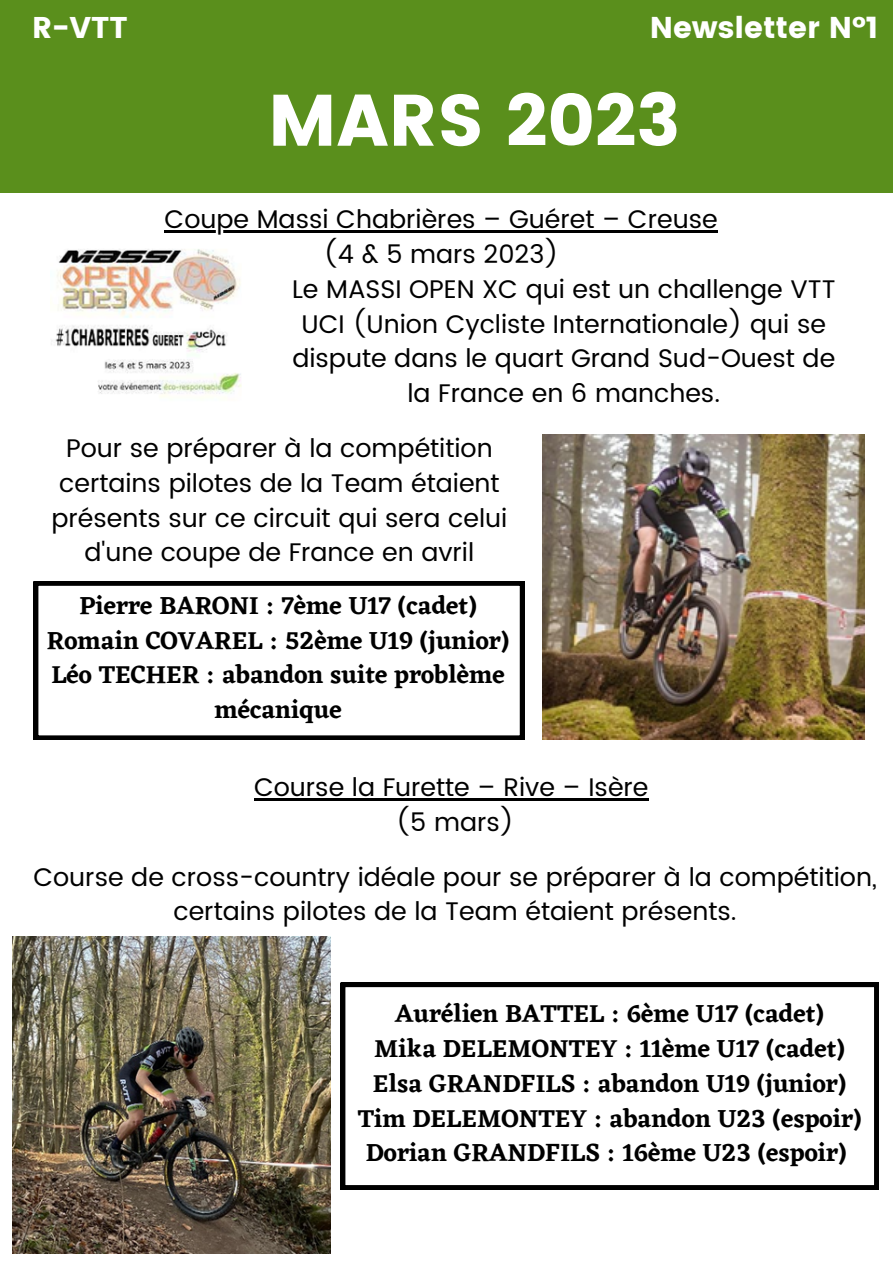
<style>
.page{position:relative;width:893px;height:1264px;background:#fff}
.page>*{position:absolute;margin:0;border:0;box-sizing:border-box;transform-origin:0 0}
.t1{font:72.75px "Poppins";color:#fff}
.t2{font:30px "Poppins";color:#fff}
.t3{font:25.5px/34.8px "Poppins";color:#000;text-align:center}
.t4{font:600 25.5px/34.8px "Eczar";color:#000;text-align:center}
</style>
<div class="page">
<div style="left:0;top:0;width:892px;height:193px;background:#5a8f1c"></div>
<img style="left:51px;top:249px;width:190px;height:148px">
<img style="left:542px;top:434px;width:322px;height:305px">
<img style="left:13px;top:936px;width:317px;height:317px">
<svg style="left:341px;top:982px;width:537px;height:207px"></svg>
<svg style="left:34px;top:581px;width:490px;height:159px"></svg>
<hr style="left:254px;top:798px;width:394px;height:2px;background:#000">
<hr style="left:164px;top:230px;width:553px;height:2px;background:#000">
<p class="t2" style="left:32px;top:10px;width:97px">R-VTT</p>
<p class="t2" style="left:649px;top:10px;width:230px">Newsletter N°1</p>
<p class="t1" style="left:268px;top:78px;width:414px">MARS 2023</p>
<p class="t3" style="left:164px;top:201px;width:554px">Coupe Massi Chabrières – Guéret – Creuse</p>
<p class="t3" style="left:323px;top:236px;width:236px">(4 &amp; 5 mars 2023)</p>
<p class="t3" style="left:292px;top:271px;width:545px">Le MASSI OPEN XC qui est un challenge VTT UCI (Union Cycliste Internationale) qui se dispute dans le quart Grand Sud-Ouest de la France en 6 manches.</p>
<p class="t3" style="left:66px;top:430px;width:428px">Pour se préparer à la compétition</p>
<p class="t3" style="left:51px;top:465px;width:457px">certains pilotes de la Team étaient présents sur ce circuit qui sera celui</p>
<p class="t3" style="left:85px;top:535px;width:391px">d'une coupe de France en avril</p>
<p class="t4" style="left:79px;top:587px;width:399px">Pierre BARONI : 7ème U17 (cadet)</p>
<p class="t4" style="left:47px;top:622px;width:464px">Romain COVAREL : 52ème U19 (junior)</p>
<p class="t4" style="left:51px;top:657px;width:455px">Léo TECHER : abandon suite problème mécanique</p>
<p class="t3" style="left:254px;top:769px;width:396px">Course la Furette – Rive – Isère</p>
<p class="t3" style="left:396px;top:804px;width:120px">(5 mars)</p>
<p class="t3" style="left:33px;top:859px;width:844px">Course de cross-country idéale pour se préparer à la compétition, certains pilotes de la Team étaient présents.</p>
<p class="t4" style="left:395px;top:995px;width:430px">Aurélien BATTEL : 6ème U17 (cadet)</p>
<p class="t4" style="left:374px;top:1030px;width:472px">Mika DELEMONTEY : 11ème U17 (cadet)</p>
<p class="t4" style="left:373px;top:1065px;width:475px">Elsa GRANDFILS : abandon U19 (junior)</p>
<p class="t4" style="left:358px;top:1100px;width:505px">Tim DELEMONTEY : abandon U23 (espoir)</p>
<p class="t4" style="left:366px;top:1135px;width:482px">Dorian GRANDFILS : 16ème U23 (espoir)</p>
</div>
